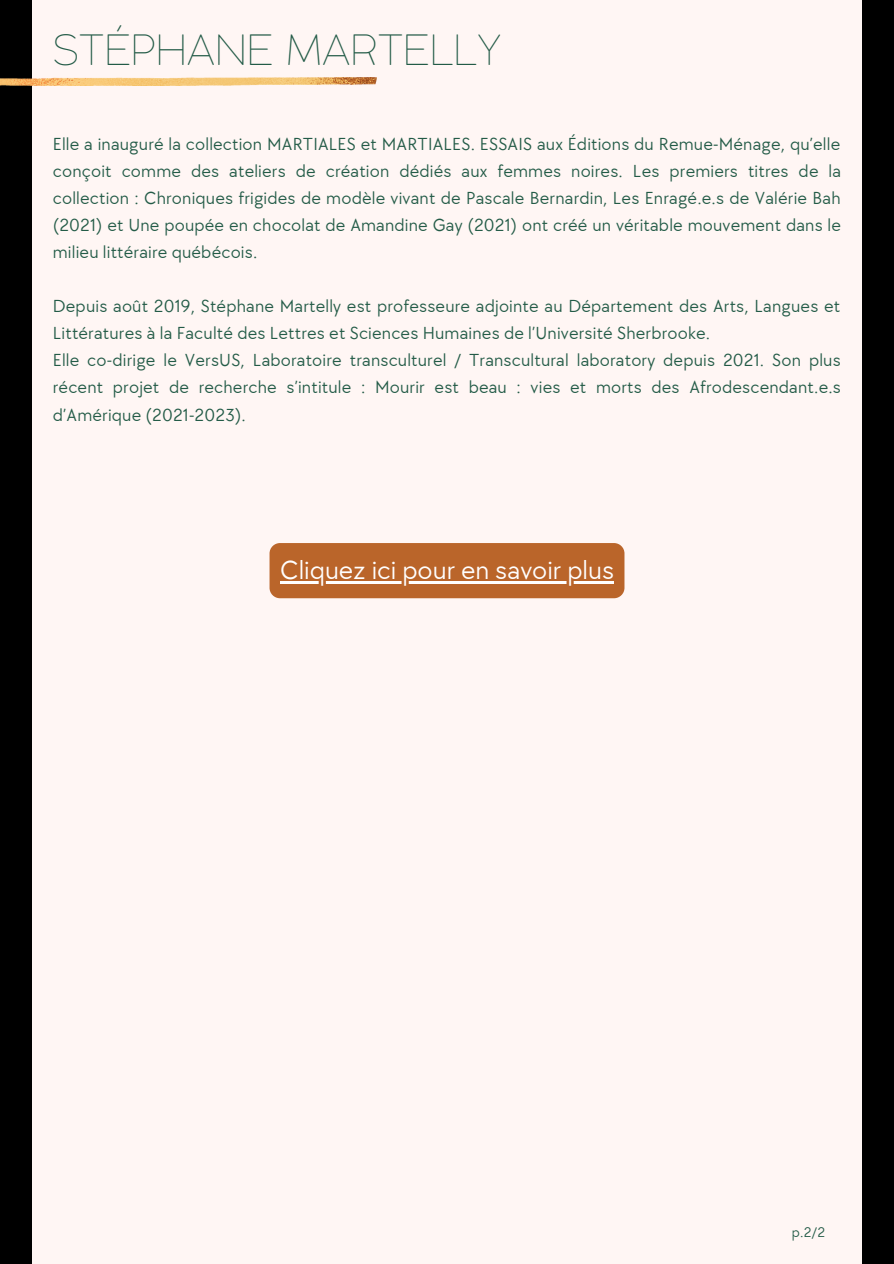
<style>
.page{position:relative;width:894px;height:1264px;background:#fff}
.page>*{position:absolute;margin:0;border:0;box-sizing:border-box;transform-origin:0 0}
.t1{font:200 41.25px "Coco Gothic";color:#235b47}
.t2{font:27px "TT Chocolates";color:#fff}
.t3{font:18px/27px "TT Chocolates";letter-spacing:.01em;color:#235b47;text-align:justify}
.t4{font:14.4px "TT Chocolates";color:#235b47}
</style>
<div class="page">
<div style="left:0;top:0;width:893px;height:1263px;background:#000"></div>
<div style="left:33px;top:0;width:828px;height:1263px;background:#fff6f4"></div>
<img style="left:0;top:78px;width:376px;height:8px">
<div style="left:269px;top:543px;width:355px;height:55px;background:#ba652a;border-radius:10px"></div>
<hr style="left:280px;top:581px;width:334px;height:3px;background:#fff">
<p class="t1" style="left:53px;top:34px;width:450px">STÉPHANE MARTELLY</p>
<p class="t3" style="left:53px;top:131px;width:789px">Elle a inauguré la collection MARTIALES et MARTIALES. ESSAIS aux Éditions du Remue-Ménage, qu’elle conçoit comme des ateliers de création dédiés aux femmes noires. Les premiers titres de la collection : Chroniques frigides de modèle vivant de Pascale Bernardin, Les Enragé.e.s de Valérie Bah (2021) et Une poupée en chocolat de Amandine Gay (2021) ont créé un véritable mouvement dans le milieu littéraire québécois.</p>
<p class="t3" style="left:53px;top:293px;width:788px">Depuis août 2019, Stéphane Martelly est professeure adjointe au Département des Arts, Langues et<br>Littératures à la Faculté des Lettres et Sciences Humaines de l’Université Sherbrooke.</p>
<p class="t3" style="left:53px;top:347px;width:789px">Elle co-dirige le VersUS, Laboratoire transculturel / Transcultural laboratory depuis 2021. Son plus récent projet de recherche s’intitule : Mourir est beau : vies et morts des Afrodescendant.e.s d’Amérique (2021-2023).</p>
<p class="t2" style="left:280px;top:555px;width:335px">Cliquez ici pour en savoir plus</p>
<p class="t4" style="left:791px;top:1223px;width:35px">p.2/2</p>
</div>
